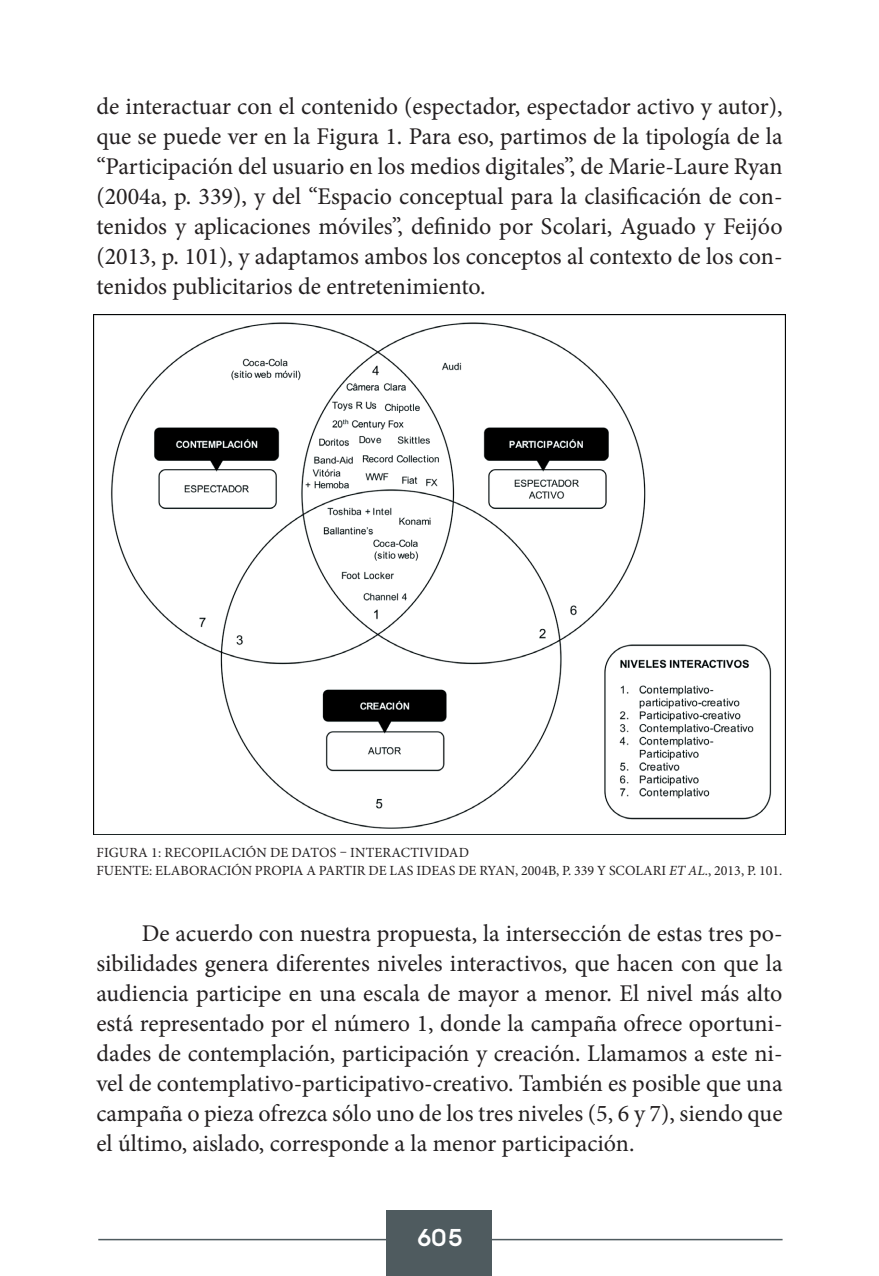
<style>
.page{position:relative;width:879px;height:1276px;background:#fff}
.page>*{position:absolute;margin:0;border:0;box-sizing:border-box;transform-origin:0 0}
.t1{font:24px/30px "Minion Pro";color:#231f20;text-align:justify}
.t2{font:700 24px "Pangram";color:#fff}
.t3{font:14px/18px "Minion Pro";color:#231f20}
.s1{font-style:italic}
</style>
<div class="page">
<img style="left:94px;top:314px;width:691px;height:521px">
<hr style="left:98px;top:1238px;width:684px;height:2px;background:#4f5b5f">
<div style="left:386px;top:1210px;width:106px;height:66px;background:#4f5b5f"></div>
<p class="t1" style="left:96px;top:91px;width:688px">de interactuar con el contenido (espectador, espectador activo y autor), que se puede ver en la Figura 1. Para eso, partimos de la tipología de la “Participación del usuario en los medios digitales”, de Marie-Laure Ryan (2004a, p. 339), y del “Espacio conceptual para la clasificación de con&shy;tenidos y aplicaciones móviles”, definido por Scolari, Aguado y Feijóo (2013, p. 101), y adaptamos ambos los conceptos al contexto de los con&shy;tenidos publicitarios de entretenimiento.</p>
<p class="t3" style="left:96px;top:843px;width:687px">FIGURA 1: RECOPILACIÓN DE DATOS – INTERACTIVIDAD<br>FUENTE: ELABORACIÓN PROPIA A PARTIR DE LAS IDEAS DE RYAN, 2004B, P. 339 Y SCOLARI <span class="s1">ET AL</span>., 2013, P. 101.</p>
<p class="t1" style="left:96px;top:918px;width:688px;text-indent:45px">De acuerdo con nuestra propuesta, la intersección de estas tres po&shy;sibilidades genera diferentes niveles interactivos, que hacen con que la audiencia participe en una escala de mayor a menor. El nivel más alto está representado por el número 1, donde la campaña ofrece oportuni&shy;dades de contemplación, participación y creación. Llamamos a este ni&shy;vel de contemplativo-participativo-creativo. También es posible que una campaña o pieza ofrezca sólo uno de los tres niveles (5, 6 y 7), siendo que el último, aislado, corresponde a la menor participación.</p>
<p class="t2" style="left:416px;top:1221px;width:49px">605</p>
</div>
